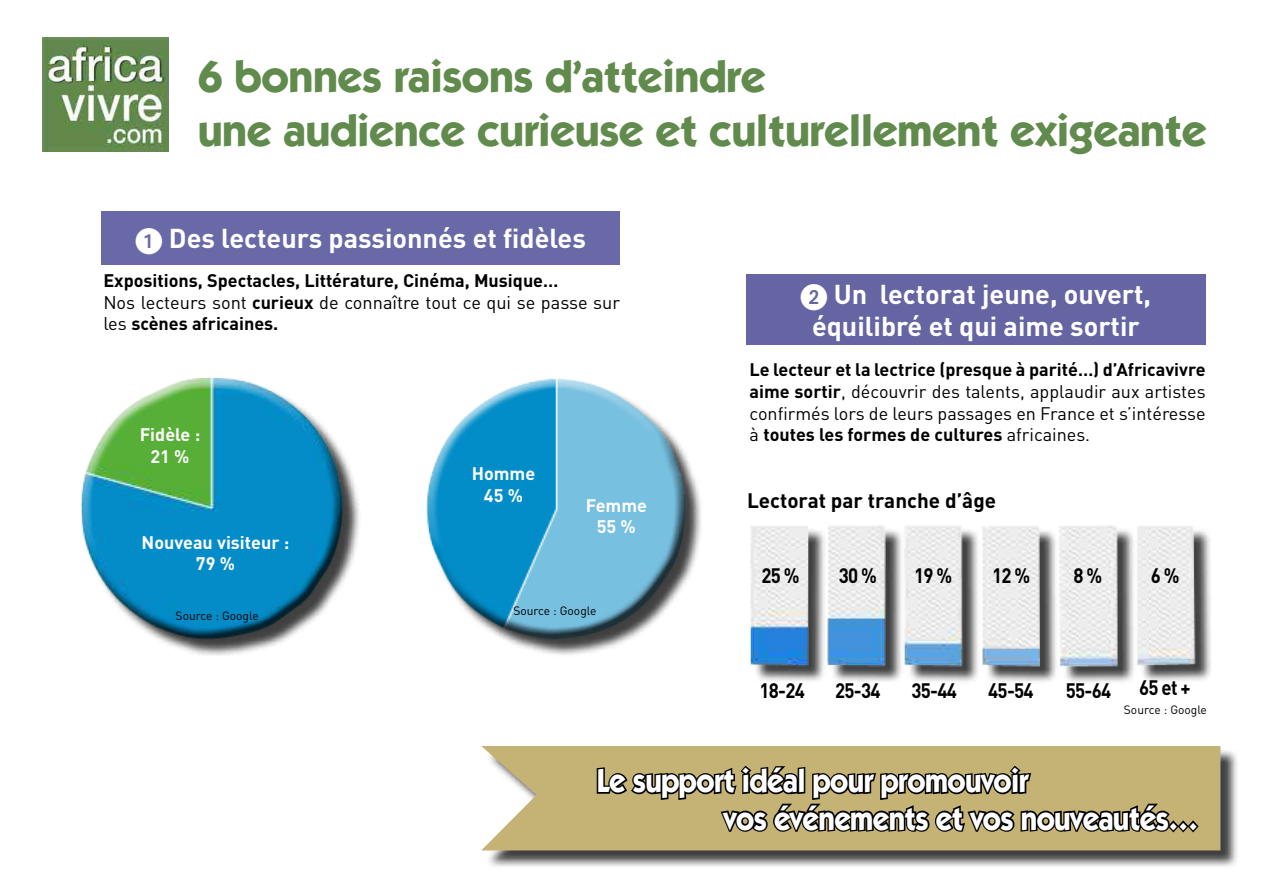
<style>
.page{position:relative;width:1263px;height:893px;background:#fff}
.page>*{position:absolute;margin:0;border:0;box-sizing:border-box;transform-origin:0 0}
.t1{font:700 45px/54px "Itc Kabel";letter-spacing:-.01em;color:#618b4c}
.t2{font:700 33px/37.5px "Itc Kabel";letter-spacing:-.02em;color:#fff;scale:.9 1}
.t3{font:700 27px/32.4px "DIN Pro";color:#fff;text-align:center}
.t4{font:700 20.7px "DIN Pro";letter-spacing:-.01em;color:#000;scale:.9 1}
.t5{font:700 20.7px "DIN Pro";letter-spacing:-.01em;color:#000}
.t6{font:18.15px "DIN Pro";color:#000}
.t7{font:18px/21.6px "DIN Pro";color:#000;text-align:justify}
.t8{font:700 18px "DIN Pro";color:#000}
.t9{font:700 18px/21.6px "DIN Pro";color:#fff;text-align:center}
.t10{font:12px "DIN Pro";color:#000}
.s1{font-weight:700;font-size:18px}
.s2{font-weight:400;font-size:18.15px}
.s3{font-family:"European Pi One";font-weight:400}
.s4{font-weight:700}
</style>
<div class="page">
<img style="left:43px;top:37px;width:126px;height:114px">
<div style="left:101px;top:211px;width:519px;height:53px;background:#6969a7"></div>
<div style="left:485px;top:748px;width:754px;height:121px;background:#000;opacity:.75"></div>
<svg style="left:481px;top:746px;width:739px;height:104px;background:#cab983"></svg>
<svg style="left:595px;top:763px;width:606px;height:82px;background:#918356"></svg>
<div style="left:84px;top:381px;width:277px;height:277px;background:#000;opacity:.75"></div>
<img style="left:84px;top:381px;width:277px;height:270px">
<div style="left:71px;top:366px;width:261px;height:211px;background:#fff;opacity:.75"></div>
<div style="left:85px;top:417px;width:270px;height:234px;background:#000;opacity:.75"></div>
<img style="left:535px;top:482px;width:166px;height:173px">
<div style="left:415px;top:369px;width:259px;height:220px;background:#fff;opacity:.75"></div>
<div style="left:429px;top:425px;width:267px;height:225px;background:#000;opacity:.75"></div>
<img style="left:750px;top:525px;width:461px;height:157px">
<div style="left:746px;top:274px;width:459px;height:71px;background:#6565a4"></div>
<h1 class="t1" style="left:198px;top:49px;width:1010px">6 bonnes raisons d’atteindre<br>une audience curieuse et culturellement exigeante</h1>
<h3 class="t3" style="left:169px;top:221px;width:418px">Des lecteurs passionnés et fidèles</h3>
<p class="t8" style="left:103px;top:268px;width:457px">Expositions, Spectacles, Littérature, Cinéma, Musique…</p>
<p class="t6" style="left:103px;top:290px;width:518px">Nos lecteurs sont <span class="s1">curieux</span> de connaître tout ce qui se passe sur</p>
<p class="t8" style="left:103px;top:312px;width:177px"><span class="s2">les</span> scènes africaines.</p>
<p class="t9" style="left:140px;top:423px;width:62px">Fidèle :<br>21 %</p>
<p class="t9" style="left:142px;top:530px;width:149px">Nouveau visiteur :<br>79 %</p>
<p class="t10" style="left:176px;top:607px;width:85px">Source : Google</p>
<p class="t9" style="left:472px;top:462px;width:65px">Homme<br>45 %</p>
<p class="t9" style="left:586px;top:494px;width:63px">Femme<br>55 %</p>
<p class="t10" style="left:513px;top:602px;width:85px">Source : Google</p>
<h3 class="t3" style="left:801px;top:277px;width:352px"><span class="s3">2</span> Un lectorat jeune, ouvert, équilibré et qui aime sortir</h3>
<p class="t7" style="left:749px;top:358px;width:458px"><span class="s4">Le lecteur et la lectrice (presque à parité…) d’Africavivre aime sortir</span>, découvrir des talents, applaudir aux artistes confirmés lors de leurs passages en France et s’intéresse à <span class="s4">toutes les formes de cultures</span> africaines.</p>
<p class="t5" style="left:747px;top:487px;width:251px">Lectorat par tranche d’âge</p>
<p class="t4" style="left:761px;top:561px;width:44px">25%</p>
<p class="t4" style="left:839px;top:562px;width:44px">30%</p>
<p class="t4" style="left:914px;top:562px;width:44px">19%</p>
<p class="t4" style="left:992px;top:562px;width:44px">12%</p>
<p class="t4" style="left:1073px;top:562px;width:33px">8%</p>
<p class="t4" style="left:1151px;top:562px;width:33px">6%</p>
<p class="t4" style="left:759px;top:676px;width:52px">18-24</p>
<p class="t4" style="left:835px;top:676px;width:52px">25-34</p>
<p class="t4" style="left:911px;top:676px;width:52px">35-44</p>
<p class="t4" style="left:988px;top:676px;width:52px">45-54</p>
<p class="t4" style="left:1066px;top:676px;width:52px">55-64</p>
<p class="t4" style="left:1139px;top:674px;width:58px">65 et +</p>
<p class="t10" style="left:1124px;top:702px;width:85px">Source : Google</p>
<h2 class="t2" style="left:723px;top:761px;width:529px;text-indent:-127px">Le support idéal pour promouvoir<br>vos événements et vos nouveautés…</h2>
</div>
